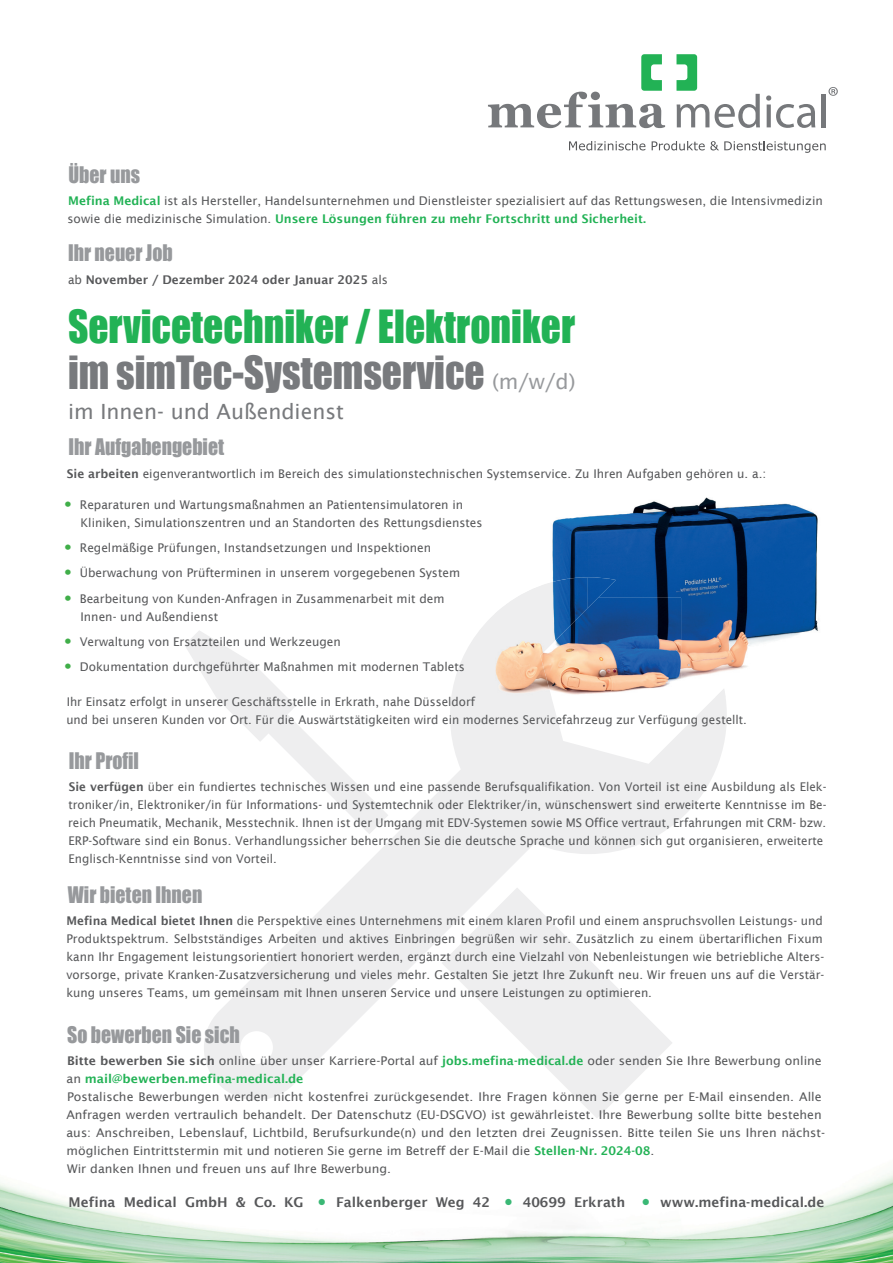
<style>
.page{position:relative;width:893px;height:1263px;background:#fff}
.page>*{position:absolute;margin:0;border:0;box-sizing:border-box;transform-origin:0 0}
.t1{font:42px/46.5px "Impact";color:#22b255;scale:.94 1}
.t2{font:21px "Impact";color:#97999c;scale:.94 1}
.t3{font:21px "Lucida Sans";color:#787a7d}
.t4{font:600 13.5px "Lucida Sans";color:#57585a}
.t5{font:12px/18px "Lucida Sans";color:#57585a}
.t6{font:600 12px "Lucida Sans";color:#57585a}
.s1{font-weight:600;color:#22b255}
.s2{font-weight:400}
.s3{color:#787a7d}
.s4{font-family:"Lucida Sans";font-size:21px;color:#97999c}
.s5{font-weight:600}
.s6{font-size:37.5px;color:#40ae49}
.s7{font-size:28.5px;color:#3ab875}
</style>
<div class="page">
<img style="left:0;top:1172px;width:893px;height:91px">
<svg style="left:185px;top:631px;width:14px;height:37px"></svg>
<svg style="left:579px;top:1100px;width:36px;height:18px"></svg>
<svg style="left:199px;top:614px;width:528px;height:486px"></svg>
<img style="left:552px;top:497px;width:267px;height:200px">
<img style="left:495px;top:577px;width:92px;height:120px">
<img style="left:587px;top:577px;width:29px;height:31px">
<svg style="left:715px;top:688px;width:11px;height:9px"></svg>
<svg style="left:569px;top:141px;width:76px;height:9px"></svg>
<svg style="left:652px;top:141px;width:174px;height:12px"></svg>
<svg style="left:677px;top:104px;width:32px;height:23px"></svg>
<svg style="left:715px;top:94px;width:45px;height:34px"></svg>
<svg style="left:766px;top:95px;width:49px;height:33px"></svg>
<hr style="left:822px;top:94px;width:4px;height:33px;background:#76787b">
<svg style="left:828px;top:87px;width:10px;height:9px"></svg>
<svg style="left:676px;top:54px;width:21px;height:37px"></svg>
<svg style="left:488px;top:54px;width:177px;height:74px"></svg>
<h2 class="t2" style="left:68px;top:158px;width:78px">Über uns</h2>
<p class="t5" style="left:68px;top:192px;width:757px"><span class="s1">Mefina Medical</span> ist als Hersteller, Handelsunternehmen und Dienstleister spezialisiert auf das Rettungswesen, die Intensivmedizin sowie die medizinische Simulation. <span class="s1">Unsere Lösungen führen zu mehr Fortschritt und Sicherheit.</span></p>
<h2 class="t2" style="left:68px;top:237px;width:113px">Ihr neuer Job</h2>
<p class="t6" style="left:68px;top:272px;width:321px"><span class="s2">ab</span> November / Dezember 2024 oder Januar 2025 <span class="s2">als</span></p>
<h1 class="t1" style="left:68px;top:302px;width:541px">Servicetechniker / Elektroniker <span class="s3">im simTec-Systemservice</span> <span class="s4">(m/w/d)</span></h1>
<h2 class="t3" style="left:68px;top:400px;width:277px">im Innen- und Außendienst</h2>
<h2 class="t2" style="left:69px;top:431px;width:167px">Ihr Aufgabengebiet</h2>
<p class="t5" style="left:67px;top:464px;width:701px"><span class="s5">Sie arbeiten</span> eigenverantwortlich im Bereich des simulationstechnischen Systemservice. Zu Ihren Aufgaben gehören u. a.:</p>
<p class="t5" style="left:81px;top:496px;width:404px;text-indent:-24px"><span class="s6">•</span> Reparaturen und Wartungsmaßnahmen an Patientensimulatoren in<br>Kliniken, Simulationszentren und an Standorten des Rettungsdienstes</p>
<p class="t5" style="left:56px;top:539px;width:377px"><span class="s6">•</span>Regelmäßige Prüfungen, Instandsetzungen und Inspektionen</p>
<p class="t5" style="left:56px;top:564px;width:406px"><span class="s6">•</span>Überwachung von Prüfterminen in unserem vorgegebenen System</p>
<p class="t5" style="left:81px;top:589px;width:365px;text-indent:-24px"><span class="s6">•</span> Bearbeitung von Kunden-Anfragen in Zusammenarbeit mit dem<br>Innen- und Außendienst</p>
<p class="t5" style="left:56px;top:632px;width:286px"><span class="s6">•</span>Verwaltung von Ersatzteilen und Werkzeugen</p>
<p class="t5" style="left:56px;top:657px;width:410px"><span class="s6">•</span>Dokumentation durchgeführter Maßnahmen mit modernen Tablets</p>
<p class="t5" style="left:66px;top:693px;width:682px">Ihr Einsatz erfolgt in unserer Geschäftsstelle in Erkrath, nahe Düsseldorf<br>und bei unseren Kunden vor Ort. Für die Auswärtstätigkeiten wird ein modernes Servicefahrzeug zur Verfügung gestellt.</p>
<h2 class="t2" style="left:69px;top:744px;width:76px">Ihr Profil</h2>
<p class="t5" style="left:68px;top:778px;width:760px"><span class="s5">Sie verfügen</span> über ein fundiertes technisches Wissen und eine passende Berufsqualifikation. Von Vorteil ist eine Ausbildung als Elek&shy;troniker/in, Elektroniker/in für Informations- und Systemtechnik oder Elektriker/in, wünschenswert sind erweiterte Kenntnisse im Be&shy;reich Pneumatik, Mechanik, Messtechnik. Ihnen ist der Umgang mit EDV-Systemen sowie MS Office vertraut, Erfahrungen mit CRM- bzw.<br>ERP-Software sind ein Bonus. Verhandlungssicher beherrschen Sie die deutsche Sprache und können sich gut organisieren, erweiterte Englisch-Kenntnisse sind von Vorteil.</p>
<h2 class="t2" style="left:68px;top:878px;width:145px">Wir bieten Ihnen</h2>
<p class="t5" style="left:66px;top:912px;width:759px"><span class="s5">Mefina Medical bietet Ihnen</span> die Perspektive eines Unternehmens mit einem klaren Profil und einem anspruchsvollen Leistungs- und Produktspektrum. Selbstständiges Arbeiten und aktives Einbringen begrüßen wir sehr. Zusätzlich zu einem übertariflichen Fixum kann Ihr Engagement leistungsorientiert honoriert werden, ergänzt durch eine Vielzahl von Nebenleistungen wie betriebliche Alters&shy;vorsorge, private Kranken-Zusatzversicherung und vieles mehr. Gestalten Sie jetzt Ihre Zukunft neu. Wir freuen uns auf die Verstär&shy;kung unseres Teams, um gemeinsam mit Ihnen unseren Service und unsere Leistungen zu optimieren.</p>
<h2 class="t2" style="left:67px;top:1018px;width:185px">So bewerben Sie sich</h2>
<p class="t5" style="left:66px;top:1052px;width:760px"><span class="s5">Bitte bewerben Sie sich</span> online über unser Karriere-Portal auf <span class="s1">jobs.mefina-medical.de</span> oder senden Sie Ihre Bewerbung online an <span class="s1">mail@bewerben.mefina-medical.de<br></span>Postalische Bewerbungen werden nicht kostenfrei zurückgesendet. Ihre Fragen können Sie gerne per E-Mail einsenden. Alle Anfragen werden vertraulich behandelt. Der Datenschutz (EU-DSGVO) ist gewährleistet. Ihre Bewerbung sollte bitte bestehen aus: Anschreiben, Lebenslauf, Lichtbild, Berufsurkunde(n) und den letzten drei Zeugnissen. Bitte teilen Sie uns Ihren nächst&shy;möglichen Eintrittstermin mit und notieren Sie gerne im Betreff der E-Mail die <span class="s1">Stellen-Nr. 2024-08</span>.<br>Wir danken Ihnen und freuen uns auf Ihre Bewerbung.</p>
<p class="t4" style="left:69px;top:1194px;width:757px">Mefina Medical GmbH &amp; Co. KG <span class="s7">•</span> Falkenberger Weg 42 <span class="s7">•</span> 40699 Erkrath <span class="s7">•</span> www.mefina-medical.de</p>
</div>
